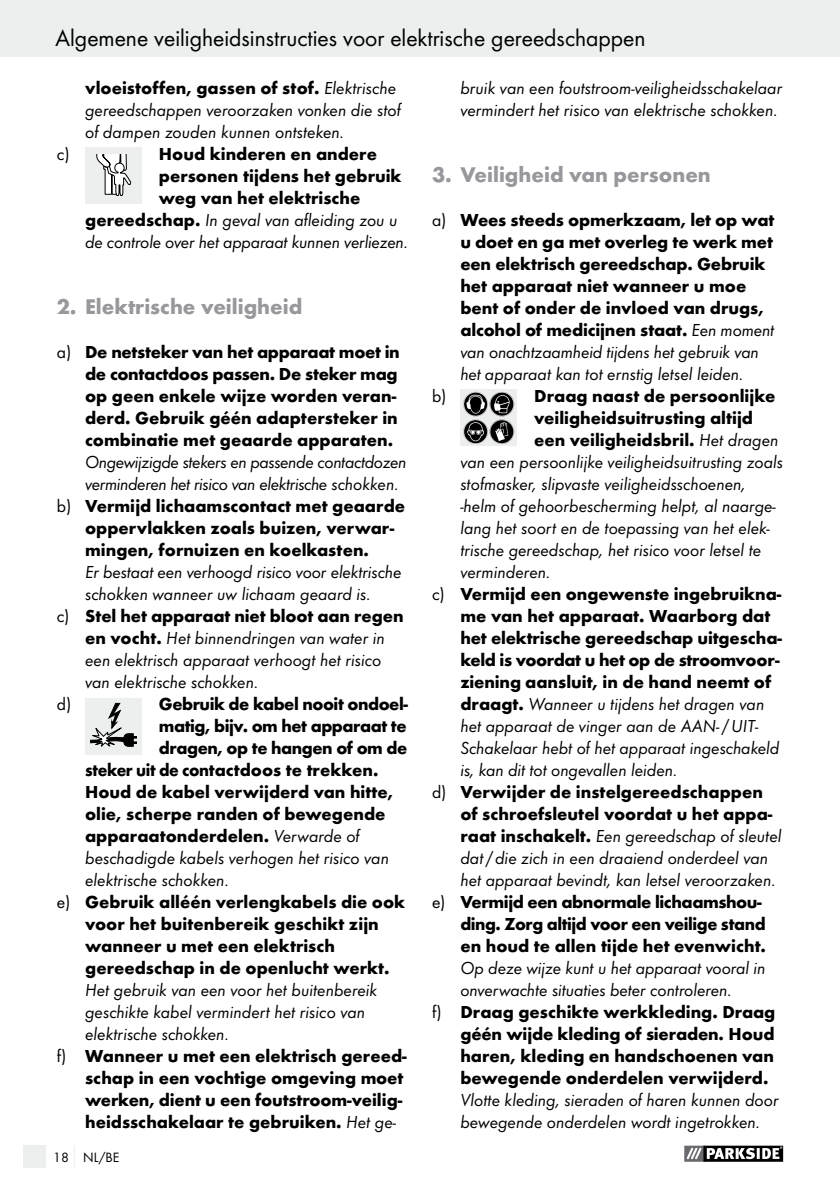
<style>
.page{position:relative;width:840px;height:1191px;background:#fff}
.page>*{position:absolute;margin:0;border:0;box-sizing:border-box;transform-origin:0 0}
.t1{font:24px "Futura Boo";color:#000}
.t2{font:700 22px "Futura";color:#97979c}
.t3{font:700 18px/22px "Futura";color:#000}
.t4{font:18px/22px "Futura Boo Obl";color:#000}
.t5{font:700 18px/22px "Futura";letter-spacing:-.025em;color:#000}
.t6{font:18px/22px "Futura Boo Obl";letter-spacing:-.025em;color:#000}
.t7{font:700 18px "Futura";color:#000;scale:.94 1}
.t8{font:18px "Futura Boo";color:#000}
.t9{font:14px "Futura Boo";color:#000}
.s1{font-family:"Futura Boo Obl";font-weight:400}
.s2{font-family:"Futura";font-weight:700}
.s3{font-family:"Futura Boo";font-weight:400}
</style>
<div class="page">
<div style="left:0;top:0;width:839px;height:57px;background:#edefef"></div>
<div style="left:23px;top:1145px;width:22px;height:23px;background:#edefef"></div>
<svg style="left:74px;top:1146px;width:1px;height:22px"></svg>
<svg style="left:684px;top:1145px;width:99px;height:17px"></svg>
<svg style="left:684px;top:1145px;width:98px;height:16px"></svg>
<div style="left:85px;top:147px;width:57px;height:57px;background:#edefef"></div>
<svg style="left:96px;top:155px;width:35px;height:41px"></svg>
<div style="left:85px;top:698px;width:57px;height:56px;background:#edefef"></div>
<svg style="left:90px;top:703px;width:46px;height:44px"></svg>
<div style="left:460px;top:389px;width:57px;height:57px;background:#edefef"></div>
<svg style="left:463px;top:392px;width:51px;height:52px"></svg>
<h1 class="t1" style="left:56px;top:27px;width:591px">Algemene veiligheidsinstructies voor elektrische gereedschappen</h1>
<p class="t3" style="left:85px;top:79px;width:312px">vloeistoffen, gassen of stof. <span class="s1">Elektrische</span></p>
<p class="t4" style="left:85px;top:100px;width:317px">gereedschappen veroorzaken vonken die stof of dampen zouden kunnen ontsteken.</p>
<p class="t8" style="left:57px;top:146px;width:14px">c)</p>
<p class="t3" style="left:159px;top:145px;width:244px">Houd kinderen en andere personen tijdens het gebruik weg van het elektrische</p>
<p class="t4" style="left:85px;top:210px;width:324px"><span class="s2">gereedschap.</span> In geval van afleiding zou u de controle over het apparaat kunnen verliezen.</p>
<p class="t4" style="left:460px;top:78px;width:323px">bruik van een foutstroom-veiligheidsschakelaar vermindert het risico van elektrische schokken.</p>
<p class="t2" style="left:432px;top:166px;width:280px">3. Veiligheid van personen</p>
<p class="t3" style="left:460px;top:211px;width:315px;text-indent:-28px"><span class="s3">a)</span> Wees steeds opmerkzaam, let op wat u doet en ga met overleg te werk met een elektrisch gereedschap. Gebruik het apparaat niet wanneer u moe bent of onder de invloed van drugs, alcohol of medicijnen staat. <span class="s1">Een moment</span></p>
<p class="t4" style="left:460px;top:342px;width:300px">van onachtzaamheid tijdens het gebruik van het apparaat kan tot ernstig letsel leiden.</p>
<p class="t8" style="left:432px;top:388px;width:16px">b)</p>
<p class="t3" style="left:534px;top:387px;width:246px">Draag naast de persoonlijke veiligheidsuitrusting altijd een veiligheidsbril. <span class="s1">Het dragen</span></p>
<p class="t4" style="left:460px;top:452px;width:324px">van een persoonlijke veiligheidsuitrusting zoals stofmasker, slipvaste veiligheidsschoenen, -helm of gehoorbescherming helpt, al naarge&shy;lang het soort en de toepassing van het elek&shy;trische gereedschap, het risico voor letsel te verminderen.</p>
<p class="t3" style="left:460px;top:585px;width:323px;text-indent:-28px"><span class="s3">c)</span> Vermijd een ongewenste ingebruikna&shy;me van het apparaat. Waarborg dat het elektrische gereedschap uitgescha&shy;keld is voordat u het op de stroomvoor&shy;ziening aansluit, in de hand neemt of</p>
<p class="t4" style="left:460px;top:694px;width:320px"><span class="s2">draagt.</span> Wanneer u tijdens het dragen van het apparaat de vinger aan de AAN- / UIT-Schakelaar hebt of het apparaat ingeschakeld is, kan dit tot ongevallen leiden.</p>
<p class="t3" style="left:460px;top:782px;width:313px;text-indent:-28px"><span class="s3">d)</span> Verwijder de instelgereedschappen of schroefsleutel voordat u het appa-</p>
<p class="t4" style="left:460px;top:826px;width:322px"><span class="s2">raat inschakelt.</span> Een gereedschap of sleutel dat / die zich in een draaiend onderdeel van het apparaat bevindt, kan letsel veroorzaken.</p>
<p class="t5" style="left:460px;top:892px;width:307px;text-indent:-28px"><span class="s3">e)</span> Vermijd een abnormale lichaamshou&shy;ding. Zorg altijd voor een veilige stand en houd te allen tijde het evenwicht.</p>
<p class="t4" style="left:460px;top:958px;width:306px">Op deze wijze kunt u het apparaat vooral in onverwachte situaties beter controleren.</p>
<p class="t3" style="left:460px;top:1003px;width:316px;text-align:justify;text-indent:-28px"><span class="s3">f)</span> Draag geschikte werkkleding. Draag géén wijde kleding of sieraden. Houd haren, kleding en handschoenen van bewegende onderdelen verwijderd.</p>
<p class="t4" style="left:460px;top:1090px;width:320px">Vlotte kleding, sieraden of haren kunnen door bewegende onderdelen wordt ingetrokken.</p>
<p class="t2" style="left:57px;top:298px;width:247px">2. Elektrische veiligheid</p>
<p class="t3" style="left:85px;top:343px;width:316px;text-indent:-28px"><span class="s3">a)</span> De netsteker van het apparaat moet in de contactdoos passen. De steker mag op geen enkele wijze worden veran&shy;derd. Gebruik géén adaptersteker in combinatie met geaarde apparaten.</p>
<p class="t6" style="left:85px;top:452px;width:322px">Ongewijzigde stekers en passende contactdozen verminderen het risico van elektrische schokken.</p>
<p class="t3" style="left:85px;top:497px;width:321px;text-indent:-28px"><span class="s3">b)</span> Vermijd lichaamscontact met geaarde oppervlakken zoals buizen, verwar&shy;mingen, fornuizen en koelkasten.</p>
<p class="t4" style="left:85px;top:562px;width:318px">Er bestaat een verhoogd risico voor elektrische schokken wanneer uw lichaam geaard is.</p>
<p class="t3" style="left:57px;top:606px;width:348px"><span class="s3">c)</span> Stel het apparaat niet bloot aan regen</p>
<p class="t4" style="left:85px;top:628px;width:301px"><span class="s2">en vocht.</span> Het binnendringen van water in een elektrisch apparaat verhoogt het risico van elektrische schokken.</p>
<p class="t8" style="left:57px;top:696px;width:16px">d)</p>
<p class="t5" style="left:159px;top:695px;width:250px">Gebruik de kabel nooit ondoel-</p>
<p class="t5" style="left:159px;top:717px;width:249px">matig, bijv. om het apparaat te</p>
<p class="t5" style="left:159px;top:739px;width:250px">dragen, op te hangen of om de</p>
<p class="t7" style="left:85px;top:763px;width:313px">steker uit de contactdoos te trekken.</p>
<p class="t3" style="left:85px;top:783px;width:309px">Houd de kabel verwijderd van hitte,</p>
<p class="t3" style="left:85px;top:805px;width:302px">olie, scherpe randen of bewegende</p>
<p class="t3" style="left:85px;top:827px;width:276px">apparaatonderdelen. <span class="s1">Verwarde of</span></p>
<p class="t4" style="left:85px;top:848px;width:305px">beschadigde kabels verhogen het risico van elektrische schokken.</p>
<p class="t3" style="left:85px;top:893px;width:321px;text-indent:-28px"><span class="s3">e)</span> Gebruik alléén verlengkabels die ook voor het buitenbereik geschikt zijn wanneer u met een elektrisch gereedschap in de openlucht werkt.</p>
<p class="t4" style="left:85px;top:980px;width:293px">Het gebruik van een voor het buitenbereik geschikte kabel vermindert het risico van elektrische schokken.</p>
<p class="t3" style="left:85px;top:1046px;width:323px;text-indent:-28px"><span class="s3">f)</span> Wanneer u met een elektrisch gereed&shy;schap in een vochtige omgeving moet werken, dient u een foutstroom-veilig&shy;heidsschakelaar te gebruiken. <span class="s1">Het ge-</span></p>
<p class="t9" style="left:53px;top:1151px;width:67px">18 NL/BE</p>
</div>
